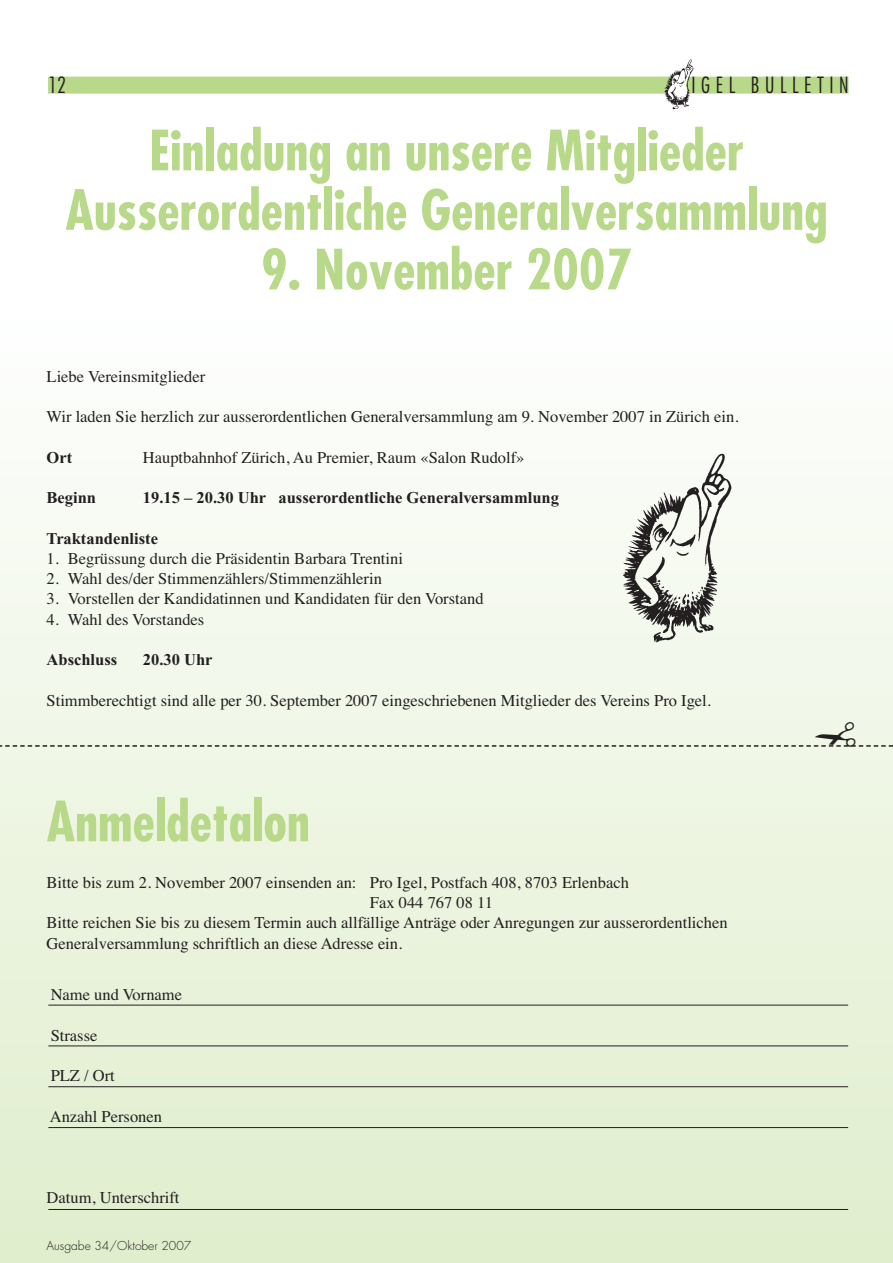
<style>
.page{position:relative;width:893px;height:1263px;background:#fff}
.page>*{position:absolute;margin:0;border:0;box-sizing:border-box;transform-origin:0 0}
.t1{font:700 condensed 54px/59.6px "Futura";color:#b8d989;text-align:center}
.t2{font:300 condensed 21.75px "Futura";letter-spacing:.26em;color:#231f20}
.t3{font:16.5px "Times";color:#231f20}
.t4{font:700 16.5px "Times";color:#231f20}
.t5{font:300 12px "Futura";color:#231f20}
</style>
<div class="page">
<div style="left:1px;top:1238px;width:891px;height:24px;background:#e0eecd"></div>
<div style="left:1px;top:1206px;width:891px;height:32px;background:#e1eecf"></div>
<div style="left:1px;top:1175px;width:891px;height:31px;background:#e2efd0"></div>
<div style="left:1px;top:1143px;width:891px;height:32px;background:#e3efd2"></div>
<div style="left:1px;top:1112px;width:891px;height:31px;background:#e4f0d3"></div>
<div style="left:1px;top:1080px;width:891px;height:32px;background:#e5f0d5"></div>
<div style="left:1px;top:1049px;width:891px;height:31px;background:#e6f1d6"></div>
<div style="left:1px;top:1017px;width:891px;height:32px;background:#e7f2d8"></div>
<div style="left:1px;top:986px;width:891px;height:31px;background:#e8f2da"></div>
<div style="left:1px;top:954px;width:891px;height:32px;background:#e9f3db"></div>
<div style="left:1px;top:923px;width:891px;height:31px;background:#eaf3dd"></div>
<div style="left:1px;top:891px;width:891px;height:32px;background:#ebf4de"></div>
<div style="left:1px;top:860px;width:891px;height:31px;background:#ecf4e0"></div>
<div style="left:1px;top:828px;width:891px;height:32px;background:#edf5e1"></div>
<div style="left:1px;top:797px;width:891px;height:31px;background:#eef6e3"></div>
<div style="left:1px;top:765px;width:891px;height:32px;background:#eff6e5"></div>
<div style="left:1px;top:734px;width:891px;height:31px;background:#f0f7e6"></div>
<div style="left:1px;top:702px;width:891px;height:32px;background:#f1f7e8"></div>
<div style="left:1px;top:670px;width:891px;height:32px;background:#f2f8ea"></div>
<div style="left:1px;top:639px;width:891px;height:32px;background:#f3f8ec"></div>
<div style="left:1px;top:607px;width:891px;height:32px;background:#f4f9ed"></div>
<div style="left:1px;top:576px;width:891px;height:32px;background:#f5f9ef"></div>
<div style="left:1px;top:544px;width:891px;height:32px;background:#f6faf1"></div>
<div style="left:1px;top:513px;width:891px;height:32px;background:#f7fbf2"></div>
<div style="left:1px;top:481px;width:891px;height:32px;background:#f8fbf4"></div>
<div style="left:1px;top:450px;width:891px;height:32px;background:#f9fcf6"></div>
<div style="left:1px;top:418px;width:891px;height:32px;background:#fafcf8"></div>
<div style="left:1px;top:387px;width:891px;height:32px;background:#fbfdf9"></div>
<div style="left:1px;top:355px;width:891px;height:32px;background:#fcfdfb"></div>
<div style="left:48px;top:77px;width:800px;height:17px;background:#b8d989"></div>
<img style="left:664px;top:59px;width:29px;height:50px">
<hr style="left:48px;top:1005px;width:800px;height:1px;background:#231f20">
<hr style="left:48px;top:1046px;width:800px;height:1px;background:#231f20">
<hr style="left:48px;top:1086px;width:800px;height:1px;background:#231f20">
<hr style="left:48px;top:1127px;width:800px;height:1px;background:#231f20">
<hr style="left:48px;top:1209px;width:800px;height:1px;background:#231f20">
<img style="left:623px;top:453px;width:109px;height:190px">
<svg style="left:1px;top:745px;width:891px;height:2px"></svg>
<h2 class="t2" style="left:48px;top:76px;width:20px">12</h2>
<h2 class="t2" style="left:691px;top:76px;width:159px">IGEL BULLETIN</h2>
<h1 class="t1" style="left:65px;top:125px;width:763px">Einladung an unsere Mitglieder<br>Ausserordentliche Generalversammlung</h1>
<h1 class="t1" style="left:261px;top:245px;width:372px">9. November 2007</h1>
<p class="t3" style="left:47px;top:370px;width:160px">Liebe Vereinsmitglieder</p>
<p class="t3" style="left:47px;top:411px;width:693px">Wir laden Sie herzlich zur ausserordentlichen Generalversammlung am 9. November 2007 in Zürich ein.</p>
<p class="t4" style="left:47px;top:451px;width:27px">Ort</p>
<p class="t3" style="left:143px;top:451px;width:383px">Hauptbahnhof Zürich, Au Premier, Raum «Salon Rudolf»</p>
<p class="t4" style="left:47px;top:492px;width:51px">Beginn</p>
<p class="t4" style="left:143px;top:492px;width:417px">19.15 – 20.30 Uhr ausserordentliche Generalversammlung</p>
<p class="t4" style="left:47px;top:532px;width:113px">Traktandenliste</p>
<p class="t3" style="left:47px;top:552px;width:358px">1. Begrüssung durch die Präsidentin Barbara Trentini</p>
<p class="t3" style="left:47px;top:573px;width:337px">2. Wahl des/der Stimmenzählers/Stimmenzählerin</p>
<p class="t3" style="left:47px;top:593px;width:438px">3. Vorstellen der Kandidatinnen und Kandidaten für den Vorstand</p>
<p class="t3" style="left:47px;top:613px;width:159px">4. Wahl des Vorstandes</p>
<p class="t4" style="left:47px;top:654px;width:72px">Abschluss</p>
<p class="t4" style="left:143px;top:654px;width:71px">20.30 Uhr</p>
<p class="t3" style="left:47px;top:694px;width:666px">Stimmberechtigt sind alle per 30. September 2007 eingeschriebenen Mitglieder des Vereins Pro Igel.</p>
<h1 class="t1" style="left:47px;top:796px;width:265px">Anmeldetalon</h1>
<p class="t3" style="left:47px;top:876px;width:584px">Bitte bis zum 2. November 2007 einsenden an: Pro Igel, Postfach 408, 8703 Erlenbach</p>
<p class="t3" style="left:370px;top:897px;width:125px">Fax 044 767 08 11</p>
<p class="t3" style="left:47px;top:917px;width:682px">Bitte reichen Sie bis zu diesem Termin auch allfällige Anträge oder Anregungen zur ausserordentlichen</p>
<p class="t3" style="left:47px;top:937px;width:357px">Generalversammlung schriftlich an diese Adresse ein.</p>
<p class="t3" style="left:51px;top:989px;width:133px">Name und Vorname</p>
<p class="t3" style="left:51px;top:1029px;width:48px">Strasse</p>
<p class="t3" style="left:51px;top:1070px;width:66px">PLZ / Ort</p>
<p class="t3" style="left:50px;top:1110px;width:114px">Anzahl Personen</p>
<p class="t3" style="left:47px;top:1191px;width:134px">Datum, Unterschrift</p>
<p class="t5" style="left:47px;top:1240px;width:146px">Ausgabe 34/Oktober 2007</p>
</div>
